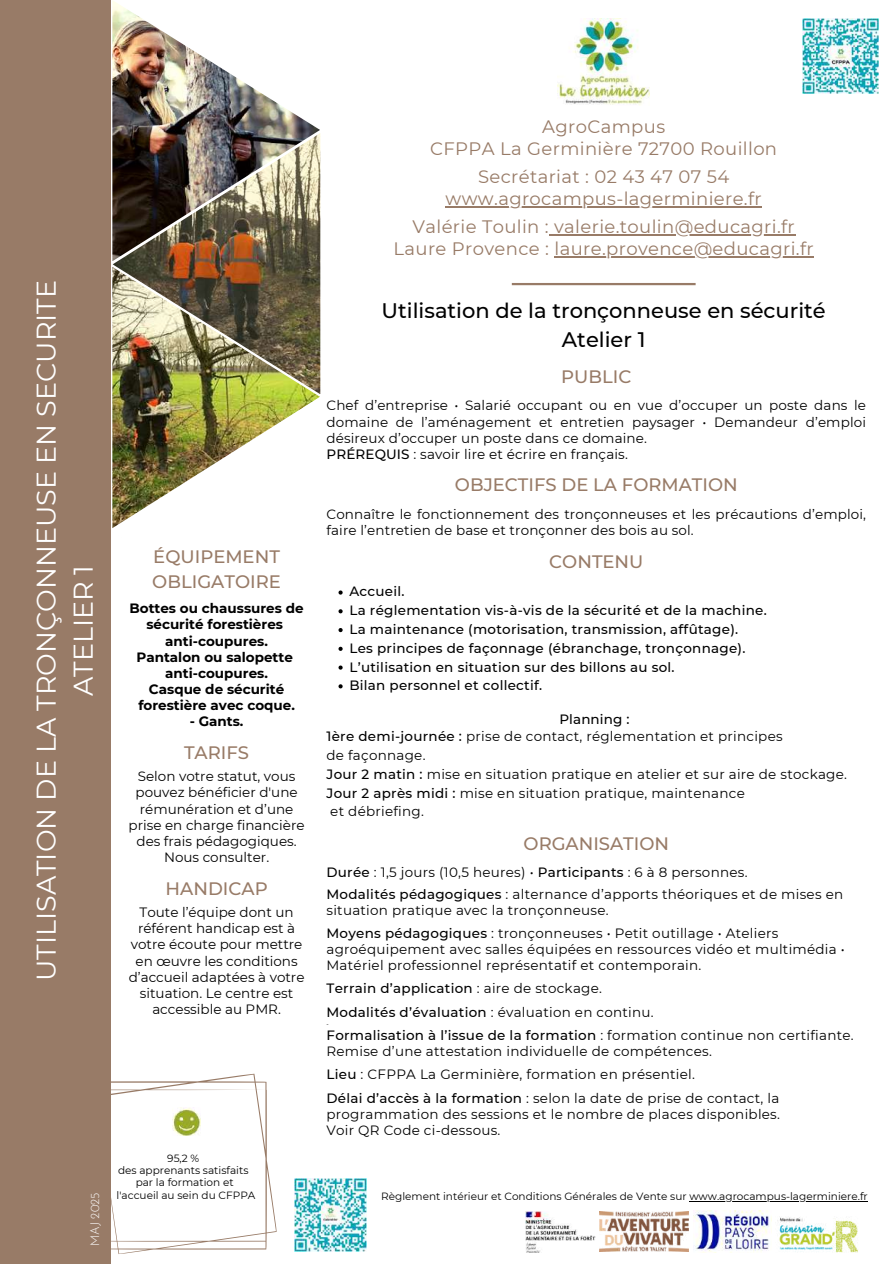
<style>
.page{position:relative;width:894px;height:1264px;background:#fff}
.page>*{position:absolute;margin:0;border:0;box-sizing:border-box;transform-origin:0 0}
.t1{font:27px/37.2px "Montserrat";color:#fff;text-align:center}
.t2{font:500 21px/29.2px "Montserrat";color:#000;text-align:center}
.t3{font:18px/21.5px "Montserrat";letter-spacing:.02em;color:#987b67;text-align:center}
.t4{font:500 18px/25.2px "Montserrat";color:#987b67}
.t5{font:13.5px/16.2px "Montserrat";letter-spacing:.02em;color:#000}
.t6{font:500 13.5px/18.8px "Montserrat";letter-spacing:.02em;color:#000}
.t7{font:13.5px/16.2px "Montserrat";color:#000;text-align:center}
.t8{font:700 13.5px/16.2px "Montserrat";color:#000;text-align:center}
.t9{font:300 12.15px "Josefin Sans";color:#fff}
.t10{font:10.5px/12.3px "Montserrat";color:#000;text-align:center}
.s1{font-weight:500}
.s2{font-weight:400}
</style>
<div class="page">
<img style="left:557px;top:18px;width:92px;height:88px">
<hr style="left:511px;top:283px;width:184px;height:2px;background:#987b67">
<img style="left:113px;top:261px;width:207px;height:6px">
<img style="left:112px;top:267px;width:208px;height:125px">
<img style="left:112px;top:0;width:208px;height:261px">
<div style="left:0;top:0;width:111px;height:1263px;background:#987b67"></div>
<img style="left:112px;top:392px;width:209px;height:136px">
<svg style="left:338px;top:590px;width:4px;height:4px"></svg>
<svg style="left:338px;top:609px;width:4px;height:4px"></svg>
<svg style="left:338px;top:628px;width:4px;height:4px"></svg>
<svg style="left:338px;top:646px;width:4px;height:5px"></svg>
<svg style="left:338px;top:665px;width:4px;height:4px"></svg>
<svg style="left:338px;top:684px;width:4px;height:4px"></svg>
<hr style="left:445px;top:206px;width:317px;height:1px;background:#987b67">
<hr style="left:549px;top:234px;width:246px;height:2px;background:#987b67">
<hr style="left:554px;top:256px;width:260px;height:1px;background:#987b67">
<svg style="left:111px;top:1073px;width:166px;height:181px"></svg>
<img style="left:172px;top:1107px;width:28px;height:28px">
<img style="left:802px;top:18px;width:75px;height:75px">
<img style="left:599px;top:1211px;width:89px;height:39px">
<img style="left:777px;top:1217px;width:81px;height:35px">
<img style="left:693px;top:1210px;width:76px;height:42px">
<img style="left:294px;top:1178px;width:72px;height:72px">
<hr style="left:689px;top:1200px;width:178px;height:1px;background:#000">
<img style="left:525px;top:1211px;width:71px;height:41px">
<h1 class="t1" style="left:27px;top:981px;width:702px;rotate:-90deg">UTILISATION DE LA TRONÇONNEUSE EN SECURITE<br>ATELIER 1</h1>
<h3 class="t4" style="left:152px;top:544px;width:130px">ÉQUIPEMENT<br>OBLIGATOIRE</h3>
<p class="t8" style="left:129px;top:600px;width:176px">Bottes ou chaussures de sécurité forestières anti-coupures.<br>Pantalon ou salopette anti-coupures.<br>Casque de sécurité forestière avec coque.</p>
<p class="t8" style="left:190px;top:713px;width:55px">- Gants.</p>
<h3 class="t4" style="left:184px;top:739px;width:67px">TARIFS</h3>
<p class="t7" style="left:129px;top:768px;width:177px">Selon votre statut, vous pouvez bénéficier d'une rémunération et d’une prise en charge financière des frais pédagogiques.<br>Nous consulter.</p>
<h3 class="t4" style="left:165px;top:875px;width:104px">HANDICAP</h3>
<p class="t7" style="left:129px;top:904px;width:177px">Toute l’équipe dont un référent handicap est à votre écoute pour mettre en œuvre les conditions d’accueil adaptées à votre situation. Le centre est accessible au PMR.</p>
<p class="t9" style="left:90px;top:1245px;width:55px;rotate:-90deg">MAJ 2025</p>
<p class="t10" style="left:117px;top:1151px;width:140px">95,2 %<br>des apprenants satisfaits par la formation et l'accueil au sein du CFPPA</p>
<h3 class="t3" style="left:430px;top:116px;width:348px">AgroCampus<br>CFPPA La Germinière 72700 Rouillon</h3>
<h3 class="t3" style="left:445px;top:166px;width:318px">Secrétariat : 02 43 47 07 54 www.agrocampus-lagerminiere.fr</h3>
<h3 class="t3" style="left:393px;top:216px;width:421px">Valérie Toulin : valerie.toulin@educagri.fr<br>Laure Provence : laure.provence@educagri.fr</h3>
<h2 class="t2" style="left:381px;top:296px;width:445px">Utilisation de la tronçonneuse en sécurité<br>Atelier 1</h2>
<h3 class="t4" style="left:561px;top:364px;width:72px">PUBLIC</h3>
<p class="t5" style="left:326px;top:397px;width:541px">Chef d’entreprise • Salarié occupant ou en vue d’occuper un poste dans le domaine de l’aménagement et entretien paysager • Demandeur d’emploi désireux d’occuper un poste dans ce domaine.<br><span class="s1">PRÉREQUIS</span> : savoir lire et écrire en français.</p>
<h3 class="t4" style="left:455px;top:472px;width:284px">OBJECTIFS DE LA FORMATION</h3>
<p class="t5" style="left:326px;top:506px;width:541px">Connaître le fonctionnement des tronçonneuses et les précautions d’emploi, faire l’entretien de base et tronçonner des bois au sol.</p>
<h3 class="t4" style="left:549px;top:548px;width:96px">CONTENU</h3>
<p class="t6" style="left:349px;top:582px;width:419px">Accueil.<br>La réglementation vis-à-vis de la sécurité et de la machine.<br>La maintenance (motorisation, transmission, affûtage).<br>Les principes de façonnage (ébranchage, tronçonnage).<br>L’utilisation en situation sur des billons au sol.<br>Bilan personnel et collectif.</p>
<p class="t5" style="left:326px;top:709px;width:522px;line-height:18.6px;text-indent:233px"><span class="s1">Planning :<br>1ère demi-journée :</span> prise de contact, réglementation et principes<br>de façonnage.<br><span class="s1">Jour 2 matin :</span> mise en situation pratique en atelier et sur aire de stockage.<br><span class="s1">Jour 2 après midi :</span> mise en situation pratique, maintenance<br>et débriefing.</p>
<h3 class="t4" style="left:523px;top:830px;width:147px">ORGANISATION</h3>
<p class="t5" style="left:326px;top:861px;width:518px;line-height:21.5px"><span class="s1">Durée</span> : 1,5 jours (10,5 heures) • <span class="s1">Participants</span> : 6 à 8 personnes.<br><span class="s1">Modalités pédagogiques</span> : alternance d’apports théoriques et de mises en</p>
<p class="t5" style="left:326px;top:898px;width:453px;line-height:23.2px">situation pratique avec la tronçonneuse.<br><span class="s1">Moyens pédagogiques</span> : tronçonneuses • Petit outillage • Ateliers</p>
<p class="t5" style="left:326px;top:941px;width:519px">agroéquipement avec salles équipées en ressources vidéo et multimédia •<br>Matériel professionnel représentatif et contemporain.</p>
<p class="t6" style="left:326px;top:976px;width:528px;line-height:23.2px">Terrain d’application <span class="s2">: aire de stockage.<br></span>Modalités d’évaluation <span class="s2">: évaluation en continu.<br></span>Formalisation à l’issue de la formation <span class="s2">: formation continue non certifiante.</span></p>
<p class="t5" style="left:326px;top:1039px;width:454px;line-height:23.2px">Remise d’une attestation individuelle de compétences.<br><span class="s1">Lieu</span> : CFPPA La Germinière, formation en présentiel.<br><span class="s1">Délai d’accès à la formation</span> : selon la date de prise de contact, la</p>
<p class="t5" style="left:326px;top:1105px;width:455px">programmation des sessions et le nombre de places disponibles.<br>Voir QR Code ci-dessous.</p>
<p class="t10" style="left:381px;top:1189px;width:488px">Règlement intérieur et Conditions Générales de Vente sur www.agrocampus-lagerminiere.fr</p>
</div>
